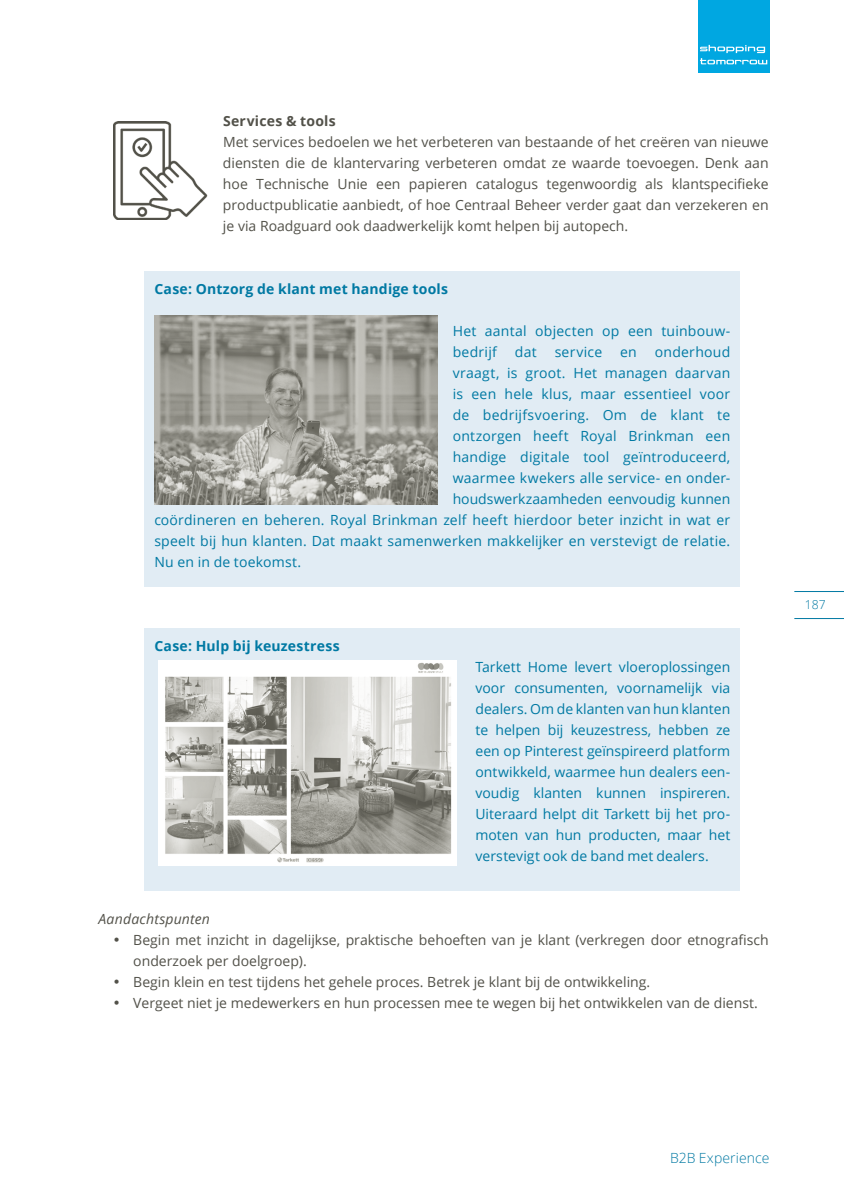
<style>
.page{position:relative;width:844px;height:1191px;background:#fff}
.page>*{position:absolute;margin:0;border:0;box-sizing:border-box;transform-origin:0 0}
.t1{font:14px/21px "Open Sans";letter-spacing:.015em;color:#0079a3}
.t2{font:14px/21px "Open Sans";color:#525149;text-align:justify}
.t3{font:700 14px "Open Sans";letter-spacing:.015em;color:#0079a3}
.t4{font:14px "Open Sans";letter-spacing:-.005em;color:#0079a3}
.t5{font:italic 14px "Open Sans";letter-spacing:.015em;color:#525149}
.t6{font:700 14px "Open Sans";letter-spacing:.02em;color:#525149}
.t7{font:300 14px "Open Sans";letter-spacing:.005em;color:#0079a3}
.t8{font:300 12.25px "Open Sans";color:#0079a3}
</style>
<div class="page">
<div style="left:697px;top:0;width:72px;height:72px;background:#00a7e1"></div>
<svg style="left:700px;top:45px;width:67px;height:19px"></svg>
<hr style="left:794px;top:591px;width:49px;height:1px;background:#0079a3">
<hr style="left:794px;top:618px;width:49px;height:1px;background:#0079a3">
<img style="left:113px;top:121px;width:95px;height:98px">
<div style="left:144px;top:272px;width:596px;height:315px;background:#e1ecf4"></div>
<img style="left:154px;top:315px;width:284px;height:190px">
<div style="left:144px;top:629px;width:596px;height:262px;background:#e1ecf4"></div>
<img style="left:159px;top:660px;width:297px;height:205px">
<p class="t6" style="left:223px;top:111px;width:114px">Services &amp; tools</p>
<p class="t2" style="left:223px;top:131px;width:547px">Met services bedoelen we het verbeteren van bestaande of het creëren van nieuwe diensten die de klantervaring verbeteren omdat ze waarde toevoegen. Denk aan hoe Technische Unie een papieren catalogus tegenwoordig als klantspecifieke productpublicatie aanbiedt, of hoe Centraal Beheer verder gaat dan verzekeren en je via Roadguard ook daadwerkelijk komt helpen bij autopech.</p>
<p class="t3" style="left:154px;top:279px;width:295px">Case: Ontzorg de klant met handige tools</p>
<p class="t1" style="left:452px;top:320px;width:278px">Het aantal objecten op een tuinbouw&shy;bedrijf</p>
<p class="t1" style="left:515px;top:341px;width:23px">dat</p>
<p class="t1" style="left:554px;top:341px;width:49px">service</p>
<p class="t1" style="left:620px;top:341px;width:18px">en</p>
<p class="t1" style="left:654px;top:341px;width:77px">onderhoud</p>
<p class="t1" style="left:452px;top:362px;width:279px">vraagt, is groot. Het managen daarvan</p>
<p class="t1" style="left:452px;top:383px;width:279px">is een hele klus, maar essentieel voor</p>
<p class="t1" style="left:452px;top:404px;width:279px">de bedrijfsvoering. Om de klant te</p>
<p class="t1" style="left:452px;top:425px;width:279px">ontzorgen heeft Royal Brinkman een</p>
<p class="t1" style="left:452px;top:446px;width:279px">handige digitale tool geïntroduceerd,</p>
<p class="t1" style="left:452px;top:467px;width:278px">waarmee kwekers alle service- en onder-</p>
<p class="t4" style="left:452px;top:489px;width:279px">houdswerkzaamheden eenvoudig kunnen</p>
<p class="t1" style="left:154px;top:509px;width:577px">coördineren en beheren. Royal Brinkman zelf heeft hierdoor beter inzicht in wat er</p>
<p class="t1" style="left:154px;top:530px;width:577px">speelt bij hun klanten. Dat maakt samenwerken makkelijker en verstevigt de relatie.</p>
<p class="t1" style="left:154px;top:551px;width:148px">Nu en in de toekomst.</p>
<p class="t3" style="left:154px;top:636px;width:187px">Case: Hulp bij keuzestress</p>
<p class="t1" style="left:475px;top:656px;width:256px;text-align:justify">Tarkett Home levert vloeroplossingen voor consumenten, voornamelijk via dealers. Om de klanten van hun klanten te helpen bij keuzestress, hebben ze een op Pinterest geïnspireerd platform ontwikkeld, waarmee hun dealers een&shy;voudig klanten kunnen inspireren.<br>Uiteraard helpt dit Tarkett bij het pro&shy;moten van hun producten, maar het verstevigt ook de band met dealers.</p>
<p class="t5" style="left:98px;top:909px;width:113px">Aandachtspunten</p>
<p class="t2" style="left:133px;top:929px;width:636px;text-indent:-20px">• Begin met inzicht in dagelijkse, praktische behoeften van je klant (verkregen door etnografisch onderzoek per doelgroep).</p>
<p class="t2" style="left:113px;top:971px;width:538px">• Begin klein en test tijdens het gehele proces. Betrek je klant bij de ontwikkeling.</p>
<p class="t2" style="left:113px;top:992px;width:645px">• Vergeet niet je medewerkers en hun processen mee te wegen bij het ontwikkelen van de dienst.</p>
<p class="t8" style="left:804px;top:596px;width:22px">187</p>
<p class="t7" style="left:670px;top:1148px;width:101px">B2B Experience</p>
</div>
